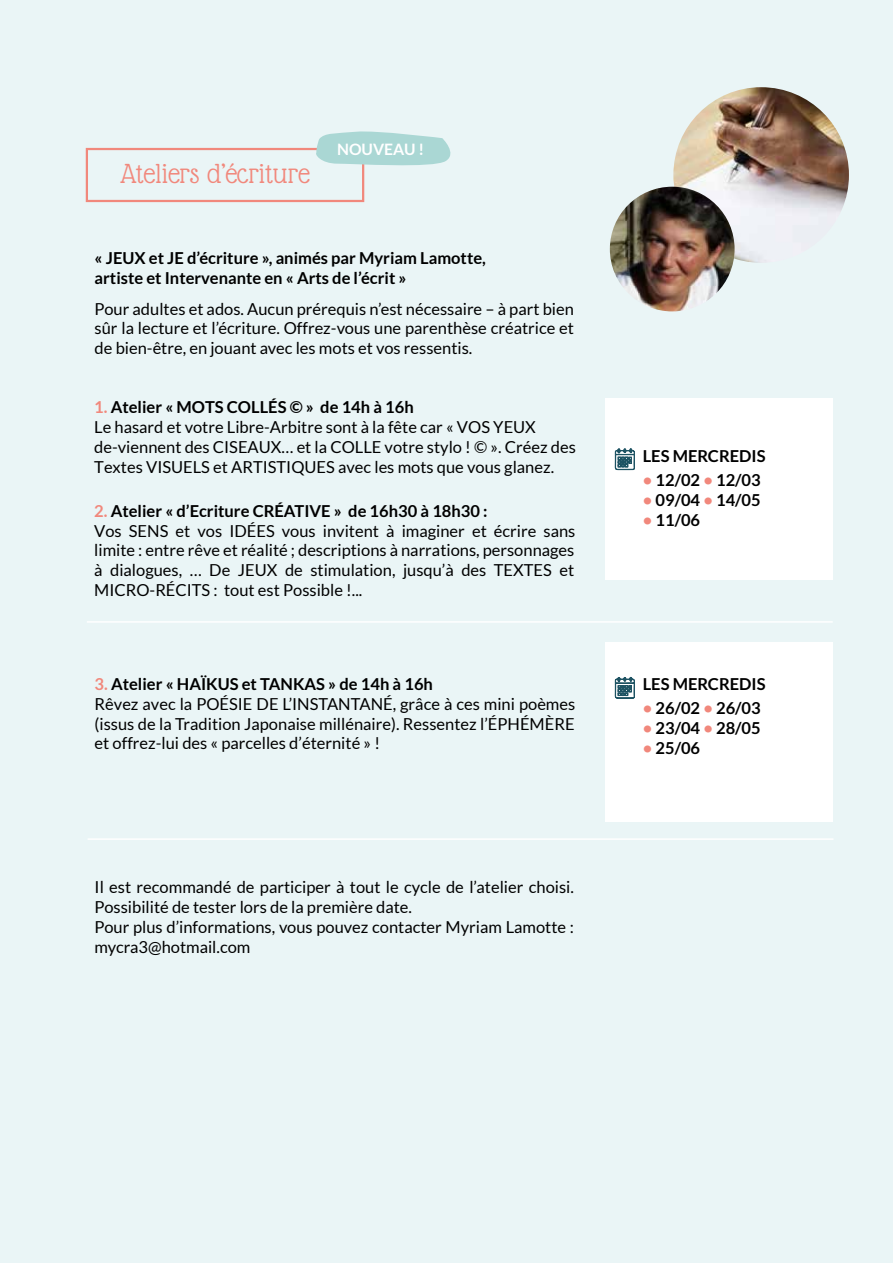
<style>
.page{position:relative;width:893px;height:1263px;background:#eaf5f6}
.page>*{position:absolute;margin:0;border:0;box-sizing:border-box;transform-origin:0 0}
.t1{font:30px "Glass Antiqua";color:#f1887c}
.t2{font:16.5px/19.8px "Lato";color:#000}
.t3{font:700 16.5px/19.8px "Lato";color:#000}
.t4{font:700 15.75px "Lato";color:#fff}
.s1{font-weight:700;color:#f1887c}
.s2{font-weight:700}
.s3{color:#f1887c}
</style>
<div class="page">
<div style="left:606px;top:642px;width:227px;height:180px;background:#fff"></div>
<div style="left:606px;top:399px;width:227px;height:181px;background:#fff"></div>
<svg style="left:615px;top:677px;width:20px;height:22px"></svg>
<svg style="left:615px;top:448px;width:20px;height:22px"></svg>
<hr style="left:87px;top:621px;width:746px;height:2px;background:#fff">
<hr style="left:88px;top:838px;width:745px;height:2px;background:#fff">
<div style="left:86px;top:148px;width:278px;height:54px;border:2px solid #f1887c"></div>
<svg style="left:314px;top:131px;width:137px;height:38px"></svg>
<img style="left:673px;top:87px;width:176px;height:176px;border-radius:88px">
<img style="left:610px;top:187px;width:125px;height:124px;border-radius:62px">
<h1 class="t1" style="left:120px;top:158px;width:191px">Ateliers d’écriture</h1>
<p class="t4" style="left:337px;top:140px;width:89px">NOUVEAU !</p>
<p class="t3" style="left:95px;top:248px;width:393px">« JEUX et JE d’écriture », animés par Myriam Lamotte, artiste et Intervenante en « Arts de l’écrit »</p>
<p class="t2" style="left:95px;top:299px;width:481px;text-align:justify">Pour adultes et ados. Aucun prérequis n’est nécessaire – à part bien sûr la lecture et l’écriture. Offrez-vous une parenthèse créatrice et de bien-être, en jouant avec les mots et vos ressentis.</p>
<p class="t2" style="left:94px;top:397px;width:483px"><span class="s1">1.</span> <span class="s2">Atelier « MOTS COLLÉS © » de 14h à 16h<br></span>Le hasard et votre Libre-Arbitre sont à la fête car « VOS YEUX de-viennent des CISEAUX… et la COLLE votre stylo ! © ». Créez des Textes VISUELS et ARTISTIQUES avec les mots que vous glanez.</p>
<p class="t2" style="left:94px;top:501px;width:483px"><span class="s1">2.</span> <span class="s2">Atelier « d’Ecriture CRÉATIVE » de 16h30 à 18h30 :<br></span>Vos SENS et vos IDÉES vous invitent à imaginer et écrire sans limite : entre rêve et réalité ; descriptions à narrations, personnages à dialogues, … De JEUX de stimulation, jusqu’à des TEXTES et MICRO-RÉCITS : tout est Possible !...</p>
<p class="t2" style="left:95px;top:674px;width:482px"><span class="s1">3.</span> <span class="s2">Atelier « HAÏKUS et TANKAS » de 14h à 16h<br></span>Rêvez avec la POÉSIE DE L’INSTANTANÉ, grâce à ces mini poèmes (issus de la Tradition Japonaise millénaire). Ressentez l’ÉPHÉMÈRE et offrez-lui des « parcelles d’éternité » !</p>
<p class="t2" style="left:95px;top:877px;width:481px">Il est recommandé de participer à tout le cycle de l’atelier choisi.<br>Possibilité de tester lors de la première date.<br>Pour plus d’informations, vous pouvez contacter Myriam Lamotte : mycra3@hotmail.com</p>
<p class="t3" style="left:643px;top:446px;width:124px">LES MERCREDIS</p>
<p class="t3" style="left:643px;top:470px;width:120px"><span class="s3">•</span> 12/02 <span class="s3">•</span> 12/03</p>
<p class="t3" style="left:643px;top:490px;width:120px"><span class="s3">•</span> 09/04 <span class="s3">•</span> 14/05</p>
<p class="t3" style="left:643px;top:509px;width:59px"><span class="s3">•</span> 11/06</p>
<p class="t3" style="left:643px;top:674px;width:124px">LES MERCREDIS</p>
<p class="t3" style="left:643px;top:698px;width:120px"><span class="s3">•</span> 26/02 <span class="s3">•</span> 26/03</p>
<p class="t3" style="left:643px;top:718px;width:120px"><span class="s3">•</span> 23/04 <span class="s3">•</span> 28/05</p>
<p class="t3" style="left:643px;top:738px;width:59px"><span class="s3">•</span> 25/06</p>
</div>
